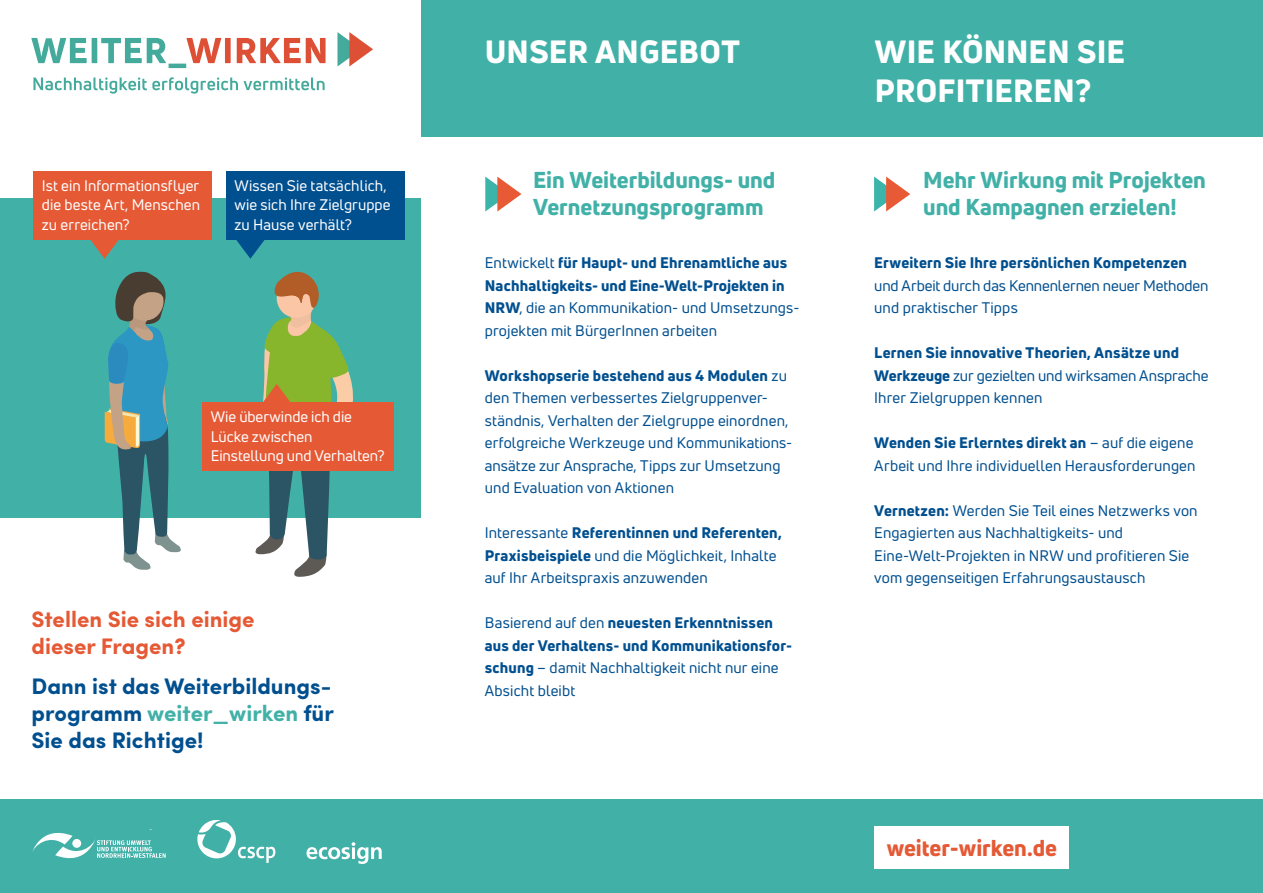
<style>
.page{position:relative;width:1263px;height:893px;background:#fff}
.page>*{position:absolute;margin:0;border:0;box-sizing:border-box;transform-origin:0 0}
.t1{font:800 31.5px/39px "Uni Neue";letter-spacing:.005em;color:#fff}
.t2{font:800 22.5px/27px "Uni Neue";letter-spacing:-.005em;color:#41b1a8}
.t3{font:700 22.5px/27px "Sofia Pro";color:#004f8f;text-align:justify}
.t4{font:700 22.5px/27px "Sofia Pro";color:#e55935}
.t5{font:800 22.5px "Uni Neue";color:#e55935}
.t6{font:15px/22.5px "Uni Neue";letter-spacing:.01em;color:#004f8f}
.t7{font:15px/19.5px "Uni Neue";letter-spacing:.005em;color:#fff}
.t8{font:800 15px/22.5px "Uni Neue";letter-spacing:.015em;color:#004f8f}
.s1{color:#41b1a8}
.s2{font-weight:800}
.s3{font-weight:400}
</style>
<div class="page">
<div style="left:0;top:199px;width:421px;height:319px;background:#41b1a8"></div>
<svg style="left:31px;top:38px;width:56px;height:25px"></svg>
<div style="left:92px;top:38px;width:5px;height:25px;background:#44aa9b"></div>
<svg style="left:101px;top:38px;width:65px;height:25px"></svg>
<hr style="left:169px;top:64px;width:17px;height:4px;background:#44aa9b">
<svg style="left:186px;top:38px;width:35px;height:25px"></svg>
<div style="left:225px;top:38px;width:6px;height:25px;background:#dd5036"></div>
<svg style="left:237px;top:38px;width:89px;height:25px"></svg>
<svg style="left:337px;top:32px;width:36px;height:34px"></svg>
<svg style="left:33px;top:77px;width:292px;height:17px"></svg>
<div style="left:226px;top:171px;width:179px;height:68px;background:#004f8f"></div>
<div style="left:33px;top:171px;width:179px;height:68px;background:#e55935"></div>
<svg style="left:89px;top:239px;width:32px;height:20px"></svg>
<div style="left:0;top:799px;width:1263px;height:94px;background:#41b1a8"></div>
<svg style="left:197px;top:820px;width:78px;height:43px"></svg>
<svg style="left:306px;top:842px;width:76px;height:22px"></svg>
<svg style="left:32px;top:832px;width:134px;height:26px"></svg>
<svg style="left:105px;top:272px;width:76px;height:298px"></svg>
<div style="left:421px;top:0;width:842px;height:136px;background:#41b1a8"></div>
<svg style="left:485px;top:177px;width:36px;height:35px"></svg>
<svg style="left:874px;top:177px;width:36px;height:35px"></svg>
<div style="left:875px;top:826px;width:194px;height:43px;background:#fff"></div>
<div style="left:202px;top:403px;width:192px;height:68px;background:#e55935"></div>
<svg style="left:234px;top:239px;width:121px;height:338px"></svg>
<p class="t7" style="left:42px;top:176px;width:160px;text-align:justify">Ist ein Informationsflyer die beste Art, Menschen zu erreichen?</p>
<p class="t7" style="left:234px;top:176px;width:158px">Wissen Sie tatsächlich, wie sich Ihre Zielgruppe zu Hause verhält?</p>
<p class="t7" style="left:211px;top:407px;width:175px">Wie überwinde ich die<br>Lücke zwischen<br>Einstellung und Verhalten?</p>
<h2 class="t4" style="left:32px;top:604px;width:224px">Stellen Sie sich einige dieser Fragen?</h2>
<h2 class="t3" style="left:32px;top:672px;width:304px">Dann ist das Weiterbildungs&shy;programm <span class="s1">weiter_wirken</span> für Sie das Richtige!</h2>
<h1 class="t1" style="left:485px;top:32px;width:257px">UNSER ANGEBOT</h1>
<h1 class="t1" style="left:875px;top:32px;width:252px">WIE KÖNNEN SIE<br>PROFITIEREN?</h1>
<h2 class="t2" style="left:533px;top:166px;width:244px">Ein Weiterbildungs- und<br>Vernetzungsprogramm</h2>
<h2 class="t2" style="left:923px;top:166px;width:284px">Mehr Wirkung mit Projekten und Kampagnen erzielen!</h2>
<p class="t6" style="left:485px;top:251px;width:314px">Entwickelt <span class="s2">für Haupt- und Ehrenamtliche aus Nachhaltigkeits- und Eine-Welt-Projekten in NRW</span>, die an Kommunikation- und Umsetzungs&shy;projekten mit BürgerInnen arbeiten</p>
<p class="t6" style="left:485px;top:364px;width:309px"><span class="s2">Workshopserie bestehend aus 4 Modulen</span> zu den Themen verbessertes Zielgruppenver&shy;ständnis, Verhalten der Zielgruppe einordnen, erfolgreiche Werkzeuge und Kommunikations&shy;ansätze zur Ansprache, Tipps zur Umsetzung und Evaluation von Aktionen</p>
<p class="t6" style="left:485px;top:521px;width:298px">Interessante <span class="s2">Referentinnen und Referenten,<br>Praxisbeispiele</span> und die Möglichkeit, Inhalte auf Ihr Arbeitspraxis anzuwenden</p>
<p class="t8" style="left:485px;top:611px;width:309px"><span class="s3">Basierend auf den</span> neuesten Erkenntnissen aus der Verhaltens- und Kommunikationsfor&shy;schung <span class="s3">– damit Nachhaltigkeit nicht nur eine Absicht bleibt</span></p>
<p class="t8" style="left:874px;top:251px;width:314px">Erweitern Sie Ihre persönlichen Kompetenzen</p>
<p class="t6" style="left:874px;top:274px;width:336px">und Arbeit durch das Kennenlernen neuer Methoden und praktischer Tipps</p>
<p class="t6" style="left:874px;top:341px;width:336px"><span class="s2">Lernen Sie innovative Theorien, Ansätze und<br>Werkzeuge</span> zur gezielten und wirksamen Ansprache<br>Ihrer Zielgruppen kennen</p>
<p class="t6" style="left:874px;top:431px;width:323px"><span class="s2">Wenden Sie Erlerntes direkt an</span> – auf die eigene<br>Arbeit und Ihre individuellen Herausforderungen</p>
<p class="t6" style="left:874px;top:499px;width:325px"><span class="s2">Vernetzen:</span> Werden Sie Teil eines Netzwerks von Engagierten aus Nachhaltigkeits- und Eine-Welt-Projekten in NRW und profitieren Sie vom gegenseitigen Erfahrungsaustausch</p>
<h2 class="t5" style="left:887px;top:833px;width:172px">weiter-wirken.de</h2>
</div>
